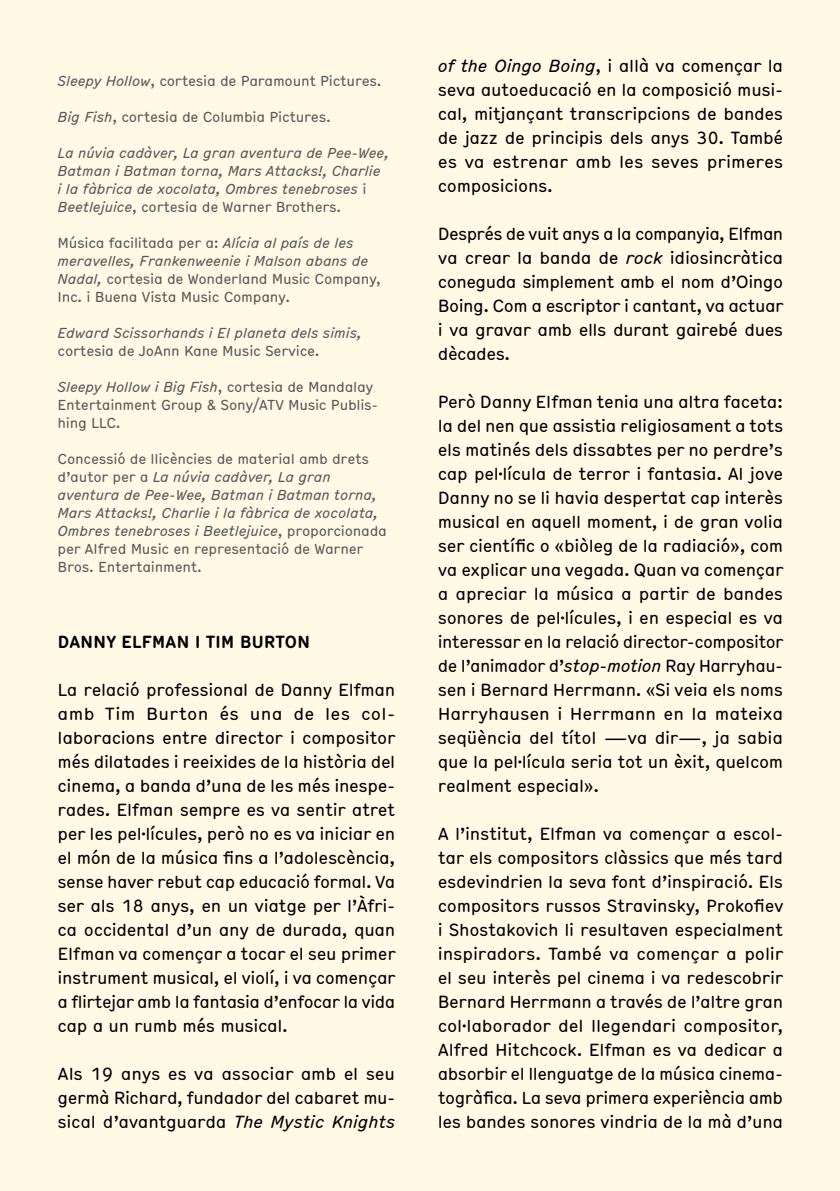
<style>
.page{position:relative;width:840px;height:1191px;background:#fff}
.page>*{position:absolute;margin:0;border:0;box-sizing:border-box;transform-origin:0 0}
.t1{font:condensed 17px/24px "Hermes";letter-spacing:-.02em;color:#000;text-align:justify}
.t2{font:700 condensed 17px "Hermes";letter-spacing:-.02em;color:#000}
.t3{font:italic condensed 14px/18px "Hermes";letter-spacing:-.02em;color:#58595b}
.t4{font:condensed 14px/18px "Hermes";letter-spacing:-.02em;color:#58595b}
.s1{font-style:italic}
.s2{font-style:normal}
</style>
<div class="page">
<div style="left:0;top:0;width:839px;height:1191px;background:#fff9e6"></div>
<p class="t4" style="left:58px;top:71px;width:325px"><span class="s1">Sleepy Hollow</span>, cortesia de Paramount Pictures.</p>
<p class="t4" style="left:58px;top:107px;width:274px"><span class="s1">Big Fish</span>, cortesia de Columbia Pictures.</p>
<p class="t3" style="left:58px;top:143px;width:333px">La núvia cadàver, La gran aventura de Pee-Wee, Batman i Batman torna, Mars Attacks!, Charlie<br>i la fàbrica de xocolata, Ombres tenebroses <span class="s2">i </span>Beetlejuice<span class="s2">, cortesia de Warner Brothers.</span></p>
<p class="t4" style="left:58px;top:233px;width:325px">Música facilitada per a: <span class="s1">Alícia al país de les meravelles, Frankenweenie i Malson abans de Nadal,</span> cortesia de Wonderland Music Company, Inc. i Buena Vista Music Company.</p>
<p class="t3" style="left:58px;top:323px;width:305px">Edward Scissorhands i El planeta dels simis,</p>
<p class="t4" style="left:58px;top:341px;width:263px">cortesia de JoAnn Kane Music Service.</p>
<p class="t4" style="left:58px;top:377px;width:322px"><span class="s1">Sleepy Hollow i Big Fish</span>, cortesia de Mandalay<br>Entertainment Group &amp; Sony/ATV Music Publis&shy;hing LLC.</p>
<p class="t3" style="left:58px;top:449px;width:331px"><span class="s2">Concessió de llicències de material amb drets d’autor per a</span> La núvia cadàver, La gran aventura de Pee-Wee, Batman i Batman torna, Mars Attacks!, Charlie i la fàbrica de xocolata, Ombres tenebroses i Beetlejuice<span class="s2">, proporcionada per Alfred Music en representació de Warner Bros. Entertainment.</span></p>
<p class="t2" style="left:58px;top:629px;width:13px">DANN</p>
<p class="t2" style="left:106px;top:629px;width:59px">Y E LFMAN</p>
<p class="t2" style="left:195px;top:629px;width:103px">I TIM BURTON</p>
<p class="t1" style="left:58px;top:677px;width:340px;text-align:left">La relació professional de Danny Elfman amb Tim Burton és una de les col· laboracions entre director i compositor més dilatades i reeixides de la història del cinema, a banda d’una de les més inespe&shy;rades. Elfman sempre es va sentir atret per les pel·lícules, però no es va iniciar en el món de la música fins a l’adolescència, sense haver rebut cap educació formal. Va ser als 18 anys, en un viatge per l’Àfri&shy;ca occidental d’un any de durada, quan Elfman va començar a tocar el seu primer instrument musical, el violí, i va començar a flirtejar amb la fantasia d’enfocar la vida cap a un rumb més musical.</p>
<p class="t1" style="left:58px;top:1061px;width:339px">Als 19 anys es va associar amb el seu germà Richard, fundador del cabaret mu&shy;sical d’avantguarda <span class="s1">The Mystic Knights</span></p>
<p class="t1" style="left:437px;top:53px;width:347px"><span class="s1">of the Oingo Boing</span>, i allà va començar la seva autoeducació en la composició musi&shy;cal, mitjançant transcripcions de bandes de jazz de principis dels anys 30. També es va estrenar amb les seves primeres composicions.</p>
<p class="t1" style="left:437px;top:221px;width:347px">Després de vuit anys a la companyia, Elfman va crear la banda de <span class="s1">rock</span> idiosincràtica coneguda simplement amb el nom d’Oingo Boing. Com a escriptor i cantant, va actuar i va gravar amb ells durant gairebé dues dècades.</p>
<p class="t1" style="left:437px;top:389px;width:347px">Però Danny Elfman tenia una altra faceta: la del nen que assistia religiosament a tots els matinés dels dissabtes per no perdre’s cap pel·lícula de terror i fantasia. Al jove Danny no se li havia despertat cap interès musical en aquell moment, i de gran volia ser científic o «biòleg de la radiació», com va explicar una vegada. Quan va començar a apreciar la música a partir de bandes sonores de pel·lícules, i en especial es va interessar en la relació director-compositor de l’animador d’<span class="s1">stop-motion</span> Ray Harryhau&shy;sen i Bernard Herrmann. «Si veia els noms Harryhausen i Herrmann en la mateixa seqüència del títol —va dir—, ja sabia que la pel·lícula seria tot un èxit, quelcom realment especial».</p>
<p class="t1" style="left:437px;top:821px;width:347px">A l’institut, Elfman va començar a escol&shy;tar els compositors clàssics que més tard esdevindrien la seva font d’inspiració. Els compositors russos Stravinsky, Prokofiev i Shostakovich li resultaven especialment inspiradors. També va començar a polir el seu interès pel cinema i va redescobrir Bernard Herrmann a través de l’altre gran col·laborador del llegendari compositor, Alfred Hitchcock. Elfman es va dedicar a absorbir el llenguatge de la música cinema&shy;togràfica. La seva primera experiència amb les bandes sonores vindria de la mà d’una</p>
</div>
